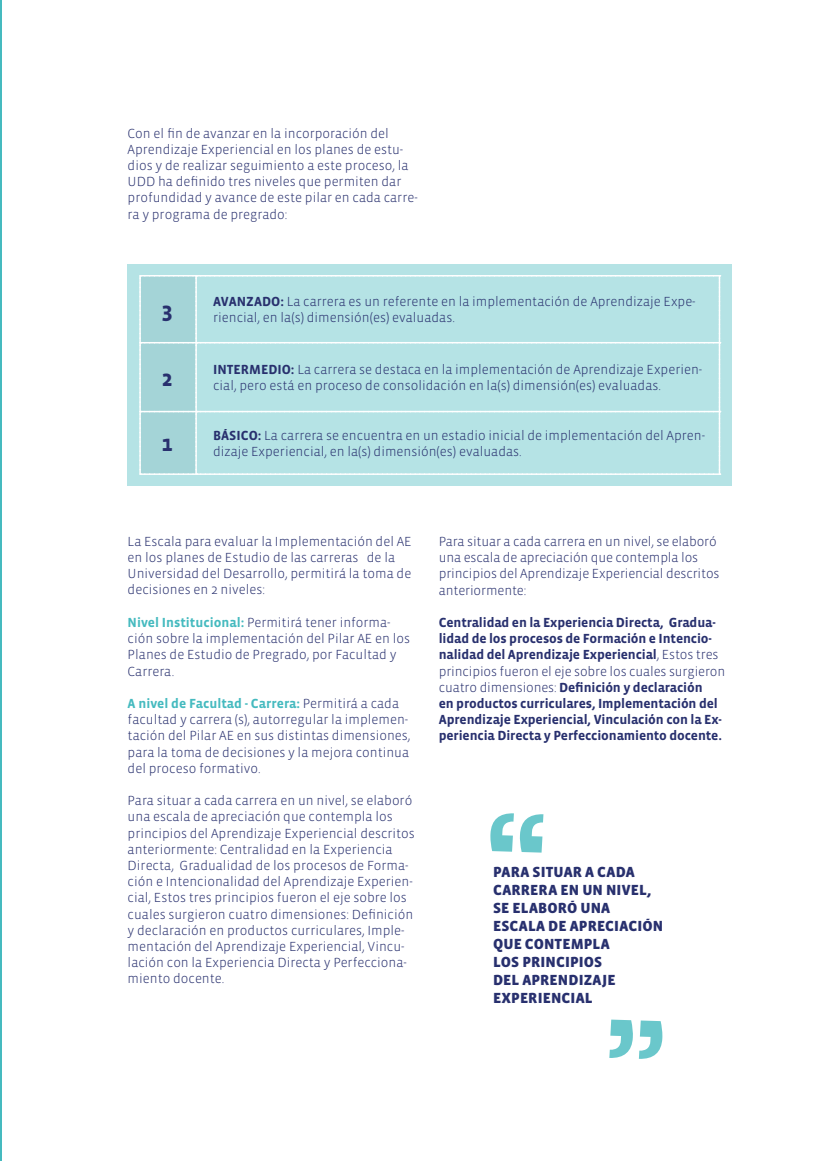
<style>
.page{position:relative;width:817px;height:1161px;background:#fff}
.page>*{position:absolute;margin:0;border:0;box-sizing:border-box;transform-origin:0 0}
.t1{font:700 22.5px "Vista Sans";color:#28306e}
.t2{font:15px/18px "Vista Sans SC Black";letter-spacing:.005em;color:#28306e}
.t3{font:300 13.5px/16.2px "Vista Sans";color:#28306e}
.t4{font:700 13.5px/16.2px "Vista Sans";letter-spacing:-.01em;color:#28306e}
.s1{font-weight:700}
.s2{font-weight:700;color:#45babf}
.s3{font-weight:300}
</style>
<div class="page">
<div style="left:128px;top:265px;width:603px;height:221px;background:#b5e3e5"></div>
<hr style="left:0;top:0;width:1px;height:1161px;background:#45babf">
<svg style="left:139px;top:275px;width:581px;height:200px"></svg>
<svg style="left:609px;top:1019px;width:53px;height:40px"></svg>
<svg style="left:490px;top:813px;width:53px;height:39px"></svg>
<p class="t3" style="left:128px;top:125px;width:291px">Con el fin de avanzar en la incorporación del Aprendizaje Experiencial en los planes de estu&shy;dios y de realizar seguimiento a este proceso, la UDD ha definido tres niveles que permiten dar profundidad y avance de este pilar en cada carre&shy;ra y programa de pregrado:</p>
<h1 class="t1" style="left:161px;top:299px;width:13px">3</h1>
<p class="t3" style="left:213px;top:294px;width:484px"><span class="s1">AVANZADO:</span> La carrera es un referente en la implementación de Aprendizaje Expe&shy;riencial, en la(s) dimensión(es) evaluadas.</p>
<h1 class="t1" style="left:161px;top:366px;width:13px">2</h1>
<p class="t3" style="left:213px;top:362px;width:490px"><span class="s1">INTERMEDIO:</span> La carrera se destaca en la implementación de Aprendizaje Experien&shy;cial, pero está en proceso de consolidación en la(s) dimensión(es) evaluadas.</p>
<h1 class="t1" style="left:161px;top:432px;width:13px">1</h1>
<p class="t3" style="left:213px;top:427px;width:493px"><span class="s1">BÁSICO:</span> La carrera se encuentra en un estadio inicial de implementación del Apren&shy;dizaje Experiencial, en la(s) dimensión(es) evaluadas.</p>
<p class="t3" style="left:128px;top:533px;width:285px">La Escala para evaluar la Implementación del AE en los planes de Estudio de las carreras de la Universidad del Desarrollo, permitirá la toma de decisiones en 2 niveles:</p>
<p class="t3" style="left:128px;top:614px;width:284px"><span class="s2">Nivel Institucional:</span> Permitirá tener informa&shy;ción sobre la implementación del Pilar AE en los Planes de Estudio de Pregrado, por Facultad y Carrera.</p>
<p class="t3" style="left:128px;top:695px;width:284px"><span class="s2">A nivel de Facultad - Carrera:</span> Permitirá a cada facultad y carrera (s), autorregular la implemen&shy;tación del Pilar AE en sus distintas dimensiones, para la toma de decisiones y la mejora continua del proceso formativo.</p>
<p class="t3" style="left:128px;top:793px;width:289px">Para situar a cada carrera en un nivel, se elaboró una escala de apreciación que contempla los principios del Aprendizaje Experiencial descritos anteriormente: Centralidad en la Experiencia Directa, Gradualidad de los procesos de Forma&shy;ción e Intencionalidad del Aprendizaje Experien&shy;cial, Estos tres principios fueron el eje sobre los cuales surgieron cuatro dimensiones: Definición y declaración en productos curriculares, Imple&shy;mentación del Aprendizaje Experiencial, Vincu&shy;lación con la Experiencia Directa y Perfecciona&shy;miento docente.</p>
<p class="t3" style="left:438px;top:533px;width:282px">Para situar a cada carrera en un nivel, se elaboró una escala de apreciación que contempla los principios del Aprendizaje Experiencial descritos anteriormente:</p>
<p class="t4" style="left:438px;top:614px;width:288px">Centralidad en la Experiencia Directa, Gradua&shy;lidad de los procesos de Formación e Intencio&shy;nalidad del Aprendizaje Experiencial<span class="s3">, Estos tres principios fueron el eje sobre los cuales surgieron cuatro dimensiones:</span> Definición y declaración<br>en productos curriculares, Implementación del Aprendizaje Experiencial, Vinculación con la Ex&shy;periencia Directa y Perfeccionamiento docente.</p>
<p class="t2" style="left:493px;top:863px;width:172px">PARA SITUAR A CADA<br>CARRERA EN UN NIVEL,<br>SE ELABORÓ UNA<br>ESCALA DE APRECIACIÓN<br>QUE CONTEMPLA<br>LOS PRINCIPIOS<br>DEL APRENDIZAJE<br>EXPERIENCIAL</p>
</div>
